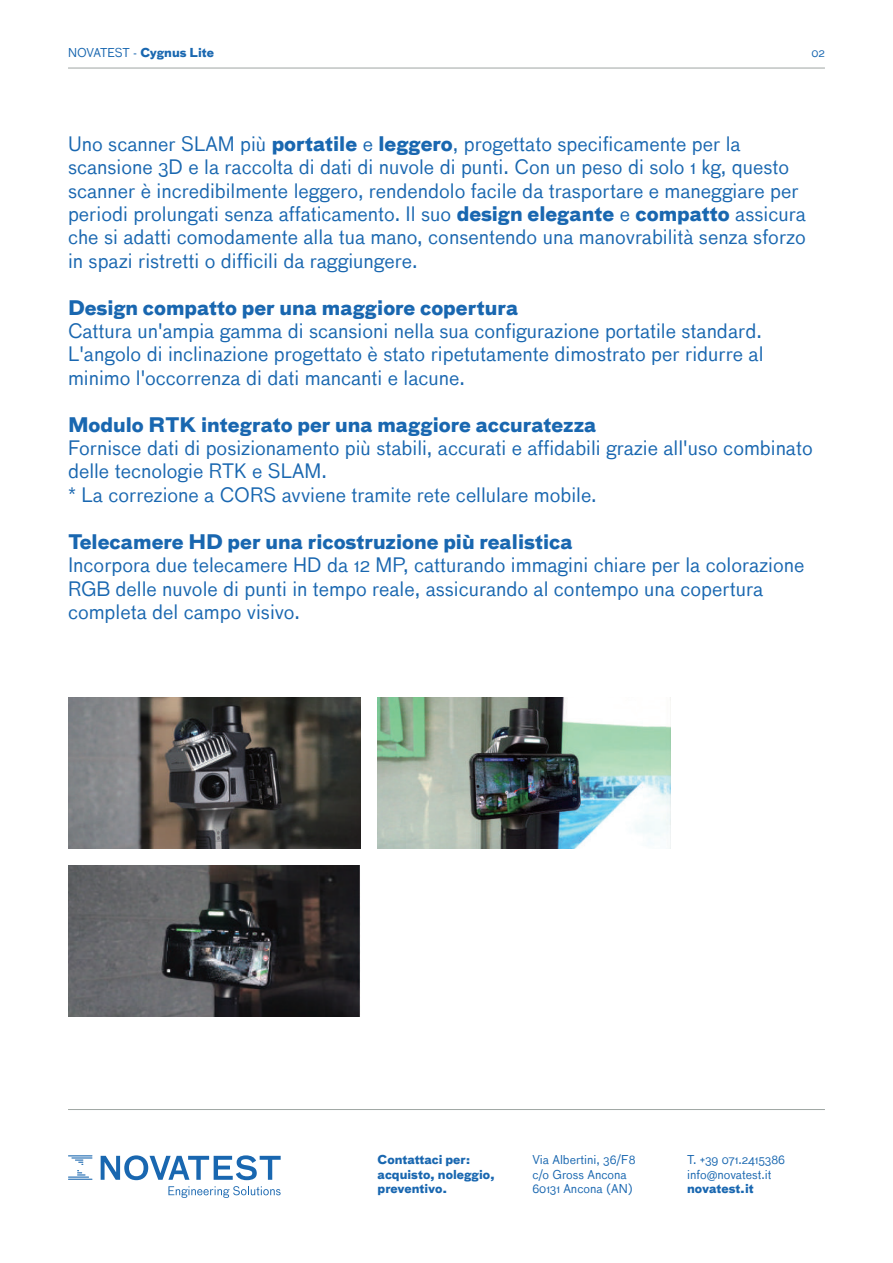
<style>
.page{position:relative;width:893px;height:1263px;background:#fff}
.page>*{position:absolute;margin:0;border:0;box-sizing:border-box;transform-origin:0 0}
.t1{font:19.5px/23.4px "Bau";color:#1967b0}
.t2{font:700 19.5px "Bau";color:#1967b0}
.t3{font:12px/14.4px "Bau";color:#1967b0}
.t4{font:700 12px/14.4px "Bau";color:#1967b0}
.s1{font-weight:400}
.s2{font-weight:700}
</style>
<div class="page">
<hr style="left:68px;top:68px;width:757px;height:1px;background:#9fa6a3">
<hr style="left:68px;top:1109px;width:757px;height:1px;background:#9fa6a3">
<svg style="left:68px;top:1155px;width:24px;height:25px"></svg>
<svg style="left:101px;top:1155px;width:180px;height:25px"></svg>
<svg style="left:168px;top:1186px;width:113px;height:12px"></svg>
<img style="left:68px;top:697px;width:293px;height:151px">
<img style="left:68px;top:865px;width:292px;height:151px">
<img style="left:378px;top:697px;width:292px;height:151px">
<p class="t4" style="left:68px;top:45px;width:148px"><span class="s1">NOVATEST -</span> Cygnus Lite</p>
<p class="t3" style="left:811px;top:46px;width:15px">02</p>
<p class="t1" style="left:68px;top:132px;width:739px">Uno scanner SLAM più <span class="s2">portatile</span> e <span class="s2">leggero</span>, progettato specificamente per la scansione 3D e la raccolta di dati di nuvole di punti. Con un peso di solo 1 kg, questo scanner è incredibilmente leggero, rendendolo facile da trasportare e maneggiare per periodi prolungati senza affaticamento. Il suo <span class="s2">design elegante</span> e <span class="s2">compatto</span> assicura che si adatti comodamente alla tua mano, consentendo una manovrabilità senza sforzo in spazi ristretti o difficili da raggiungere.</p>
<p class="t2" style="left:68px;top:294px;width:452px">Design compatto per una maggiore copertura</p>
<p class="t1" style="left:68px;top:319px;width:697px;text-align:justify">Cattura un'ampia gamma di scansioni nella sua configurazione portatile standard.<br>L'angolo di inclinazione progettato è stato ripetutamente dimostrato per ridurre al minimo l'occorrenza di dati mancanti e lacune.</p>
<p class="t2" style="left:68px;top:411px;width:530px">Modulo RTK integrato per una maggiore accuratezza</p>
<p class="t1" style="left:68px;top:436px;width:746px">Fornisce dati di posizionamento più stabili, accurati e affidabili grazie all'uso combinato delle tecnologie RTK e SLAM.<br>* La correzione a CORS avviene tramite rete cellulare mobile.</p>
<p class="t2" style="left:68px;top:528px;width:506px">Telecamere HD per una ricostruzione più realistica</p>
<p class="t1" style="left:68px;top:553px;width:738px">Incorpora due telecamere HD da 12 MP, catturando immagini chiare per la colorazione<br>RGB delle nuvole di punti in tempo reale, assicurando al contempo una copertura completa del campo visivo.</p>
<p class="t4" style="left:378px;top:1152px;width:119px">Contattaci per: acquisto, noleggio, preventivo.</p>
<p class="t3" style="left:532px;top:1153px;width:105px">Via Albertini, 36/F8 c/o Gross Ancona<br>60131 Ancona (AN)</p>
<p class="t3" style="left:687px;top:1153px;width:99px">T. +39 071.2415386 info@novatest.it</p>
<p class="t4" style="left:687px;top:1181px;width:68px">novatest.it</p>
</div>
